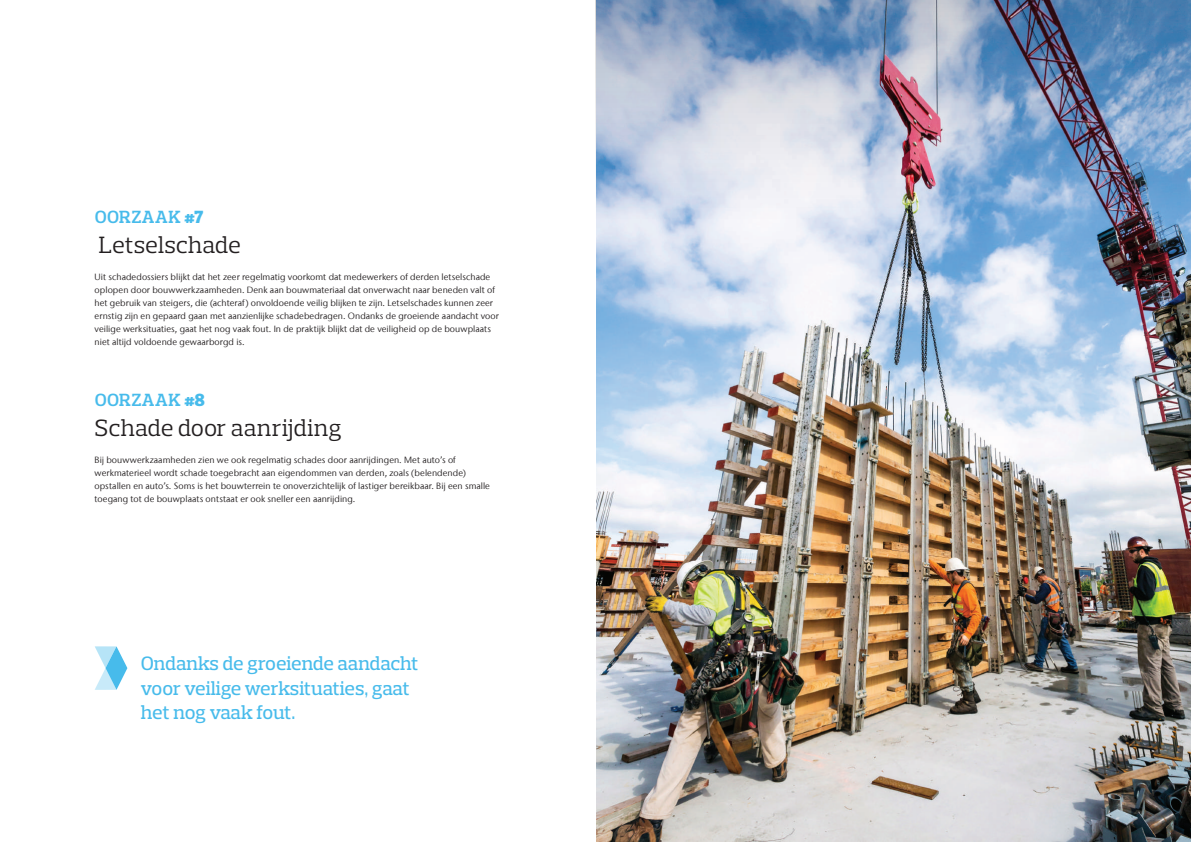
<style>
.page{position:relative;width:1191px;height:842px;background:#fff}
.page>*{position:absolute;margin:0;border:0;box-sizing:border-box;transform-origin:0 0}
.t1{font:24px "Prelo Slab";color:#231f20}
.t2{font:500 19.7px/24.3px "Prelo Slab";letter-spacing:-.015em;color:#47bbeb}
.t3{font:600 18px "Prelo Slab";letter-spacing:.025em;color:#47bbeb}
.t4{font:9px/13px "Stone Sans IIITC Com";letter-spacing:.005em;color:#231f20}
.s1{font-weight:900}
</style>
<div class="page">
<img style="left:596px;top:240px;width:595px;height:601px">
<svg style="left:95px;top:646px;width:32px;height:44px"></svg>
<svg style="left:595px;top:0;width:596px;height:240px;background:#99acc9"></svg>
<h3 class="t3" style="left:95px;top:206px;width:110px">OORZAAK <span class="s1">#7</span></h3>
<h1 class="t1" style="left:99px;top:230px;width:143px">Letselschade</h1>
<p class="t4" style="left:95px;top:270px;width:406px">Uit schadedossiers blijkt dat het zeer regelmatig voorkomt dat medewerkers of derden letselschade oplopen door bouwwerkzaamheden. Denk aan bouwmateriaal dat onverwacht naar beneden valt of het gebruik van steigers, die (achteraf) onvoldoende veilig blijken te zijn. Letselschades kunnen zeer ernstig zijn en gepaard gaan met aanzienlijke schadebedragen. Ondanks de groeiende aandacht voor veilige werksituaties, gaat het nog vaak fout. In de praktijk blijkt dat de veiligheid op de bouwplaats niet altijd voldoende gewaarborgd is.</p>
<h3 class="t3" style="left:95px;top:389px;width:112px">OORZAAK <span class="s1">#8</span></h3>
<h1 class="t1" style="left:95px;top:414px;width:248px">Schade door aanrijding</h1>
<p class="t4" style="left:95px;top:454px;width:397px">Bij bouwwerkzaamheden zien we ook regelmatig schades door aanrijdingen. Met auto’s of werkmaterieel wordt schade toegebracht aan eigendommen van derden, zoals (belendende) opstallen en auto’s. Soms is het bouwterrein te onoverzichtelijk of lastiger bereikbaar. Bij een smalle toegang tot de bouwplaats ontstaat er ook sneller een aanrijding.</p>
<h2 class="t2" style="left:141px;top:651px;width:279px">Ondanks de groeiende aandacht voor veilige werksituaties, gaat het nog vaak fout.</h2>
</div>
